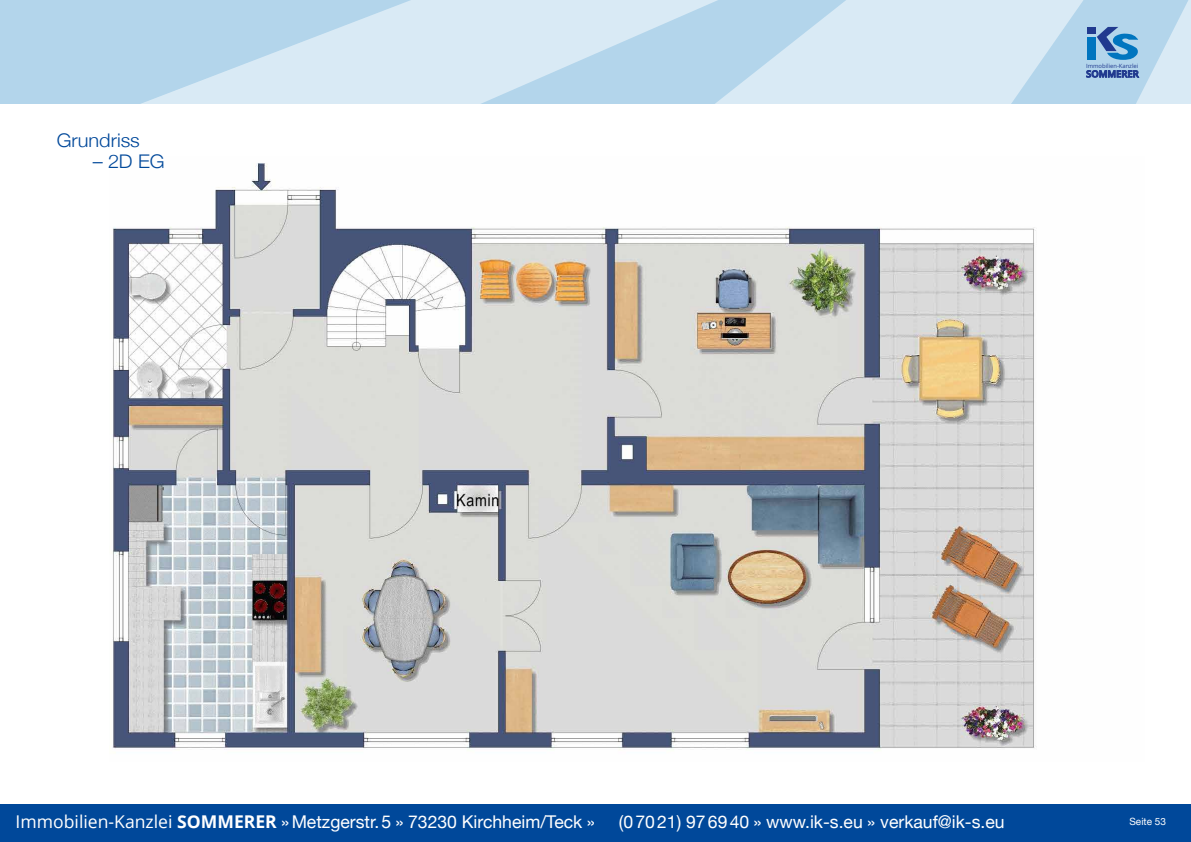
<style>
.page{position:relative;width:1191px;height:842px;background:#fff}
.page>*{position:absolute;margin:0;border:0;box-sizing:border-box;transform-origin:0 0}
.t1{font:300 18.8px "Helvetica Neue";letter-spacing:-.005em;color:#00489a;scale:1.06 1}
.t2{font:17.6px "Helvetica Neue";color:#fff}
.t3{font:10px "Helvetica Neue";color:#fff}
.t4{font:600 9.4px "Open Sans";color:#213a8f}
.t5{font:5.8px "Open Sans";color:#213a8f}
.s1{font-family:"Open Sans"}
.s2{font-family:"Open Sans";font-weight:700}
</style>
<div class="page">
<div style="left:0;top:804px;width:1191px;height:38px;background:#00489a"></div>
<svg style="left:0;top:0;width:384px;height:104px;background:#bddaed"></svg>
<svg style="left:384px;top:0;width:438px;height:104px;background:#c9e1f0"></svg>
<svg style="left:822px;top:0;width:368px;height:104px;background:#c8e0f0"></svg>
<img style="left:112px;top:163px;width:924px;height:587px">
<p class="t1" style="left:57px;top:125px;width:80px">Grundriss</p>
<p class="t1" style="left:93px;top:146px;width:69px">– 2D EG</p>
<p class="t5" style="left:1086px;top:61px;width:54px">Immobilien-Kanzlei</p>
<p class="t4" style="left:1086px;top:67px;width:54px">SOMMERER</p>
<p class="t2" style="left:16px;top:809px;width:581px"><span class="s1">Immobilien-Kanzlei</span> <span class="s2">SOMMERER</span> »Metzgerstr.5 » 73230 Kirchheim/Teck »</p>
<p class="t2" style="left:619px;top:809px;width:387px">(07021) 976940 » www.ik-s.eu » verkauf@ik-s.eu</p>
<p class="t3" style="left:1129px;top:814px;width:38px">Seite 53</p>
</div>
